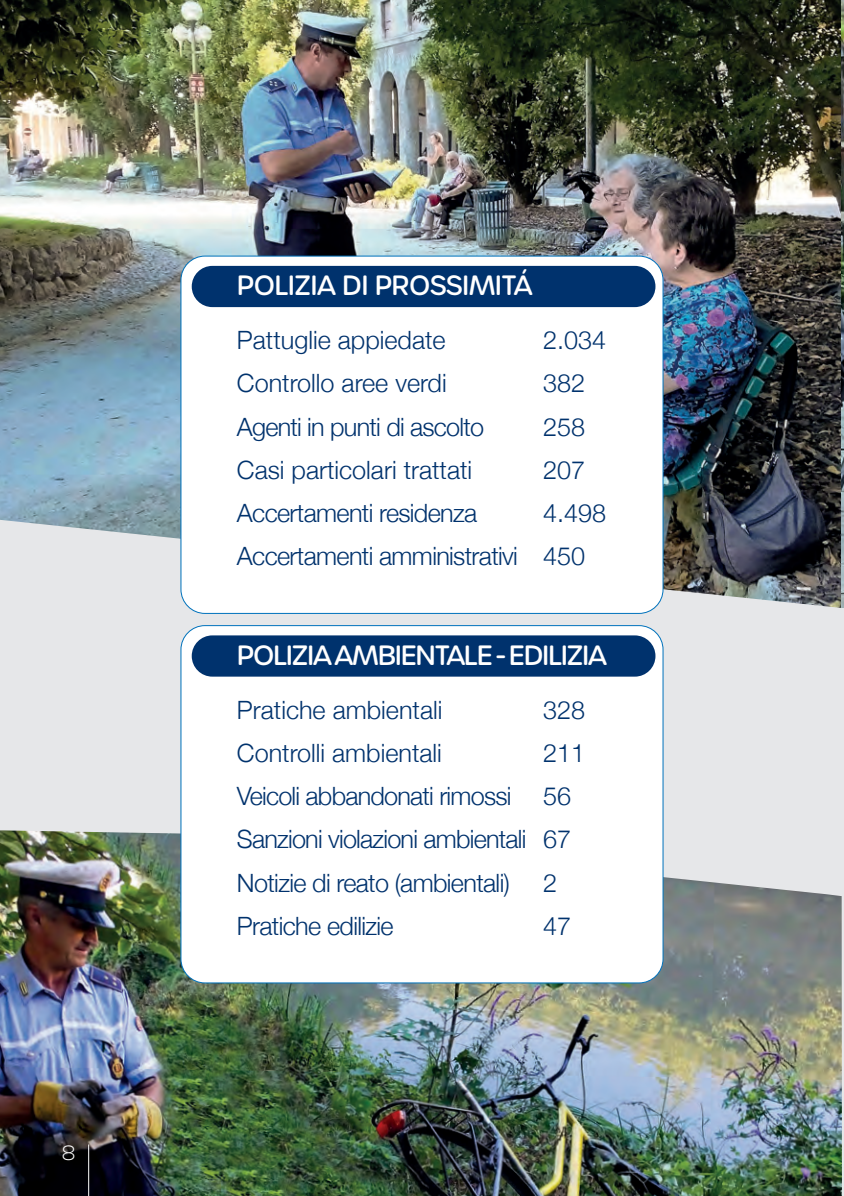
<style>
.page{position:relative;width:844px;height:1196px;background:#fff}
.page>*{position:absolute;margin:0;border:0;box-sizing:border-box;transform-origin:0 0}
.t1{font:500 27px "Urbane Rounded";letter-spacing:-.05em;color:#fff}
.t2{font:500 27px "Urbane Rounded";letter-spacing:-.025em;color:#fff}
.t3{font:300 25.2px/43.2px "Helvetica Neue";letter-spacing:-.025em;color:#00326d}
.t4{font:300 25.2px "Helvetica Neue";color:#00326d}
.t5{font:200 20px "Urbane Rounded";color:#fff}
</style>
<div class="page">
<img style="left:0;top:0;width:841px;height:518px">
<img style="left:841px;top:4px;width:3px;height:514px">
<svg style="left:0;top:518px;width:844px;height:289px;background:#cccfd2"></svg>
<div style="left:0;top:807px;width:814px;height:23px;background:#e6e7e9"></div>
<img style="left:0;top:830px;width:814px;height:365px">
<div style="left:181px;top:256px;width:482px;height:357px;background:#fff;border-radius:24px"></div>
<div style="left:192px;top:266px;width:463px;height:41px;background:#00326d;border-radius:21px"></div>
<div style="left:181px;top:625px;width:482px;height:357px;background:#fff;border-radius:24px"></div>
<div style="left:192px;top:635px;width:463px;height:41px;background:#00326d;border-radius:21px"></div>
<hr style="left:88px;top:1144px;width:1px;height:51px;background:#fff">
<svg style="left:0;top:0;width:4px;height:4px"></svg>
<svg style="left:0;top:1192px;width:4px;height:4px"></svg>
<svg style="left:840px;top:0;width:4px;height:4px"></svg>
<img style="left:814px;top:606px;width:30px;height:590px">
<p class="t5" style="left:62px;top:1139px;width:15px">8</p>
<p class="t2" style="left:237px;top:267px;width:297px">POLIZIA DI PROSSIMITÁ</p>
<p class="t4" style="left:237px;top:320px;width:210px">Pattuglie appiedate</p>
<p class="t3" style="left:543px;top:316px;width:65px">2.034</p>
<p class="t4" style="left:237px;top:363px;width:211px">Controllo aree verdi</p>
<p class="t3" style="left:543px;top:360px;width:44px">382</p>
<p class="t3" style="left:237px;top:403px;width:249px">Agenti in punti di ascolto</p>
<p class="t3" style="left:543px;top:403px;width:44px">258</p>
<p class="t4" style="left:237px;top:449px;width:237px">Casi particolari trattati</p>
<p class="t3" style="left:543px;top:446px;width:44px">207</p>
<p class="t3" style="left:237px;top:489px;width:242px">Accertamenti residenza</p>
<p class="t3" style="left:237px;top:489px;width:371px;text-indent:306px">4.498<br>Accertamenti amministrativi 450</p>
<p class="t1" style="left:237px;top:637px;width:371px">POLIZIA AMBIENTALE - EDILIZIA</p>
<p class="t4" style="left:237px;top:689px;width:207px">Pratiche ambientali</p>
<p class="t3" style="left:543px;top:686px;width:44px">328</p>
<p class="t4" style="left:237px;top:732px;width:206px">Controlli ambientali</p>
<p class="t3" style="left:543px;top:729px;width:44px">211</p>
<p class="t3" style="left:237px;top:772px;width:276px">Veicoli abbandonati rimossi</p>
<p class="t3" style="left:237px;top:772px;width:336px;text-align:justify;text-indent:306px">56<br>Sanzioni violazioni ambientali 67<br>Notizie di reato (ambientali)</p>
<p class="t3" style="left:543px;top:859px;width:16px">2</p>
<p class="t3" style="left:237px;top:902px;width:158px">Pratiche edilizie</p>
<p class="t3" style="left:543px;top:902px;width:30px">47</p>
</div>
